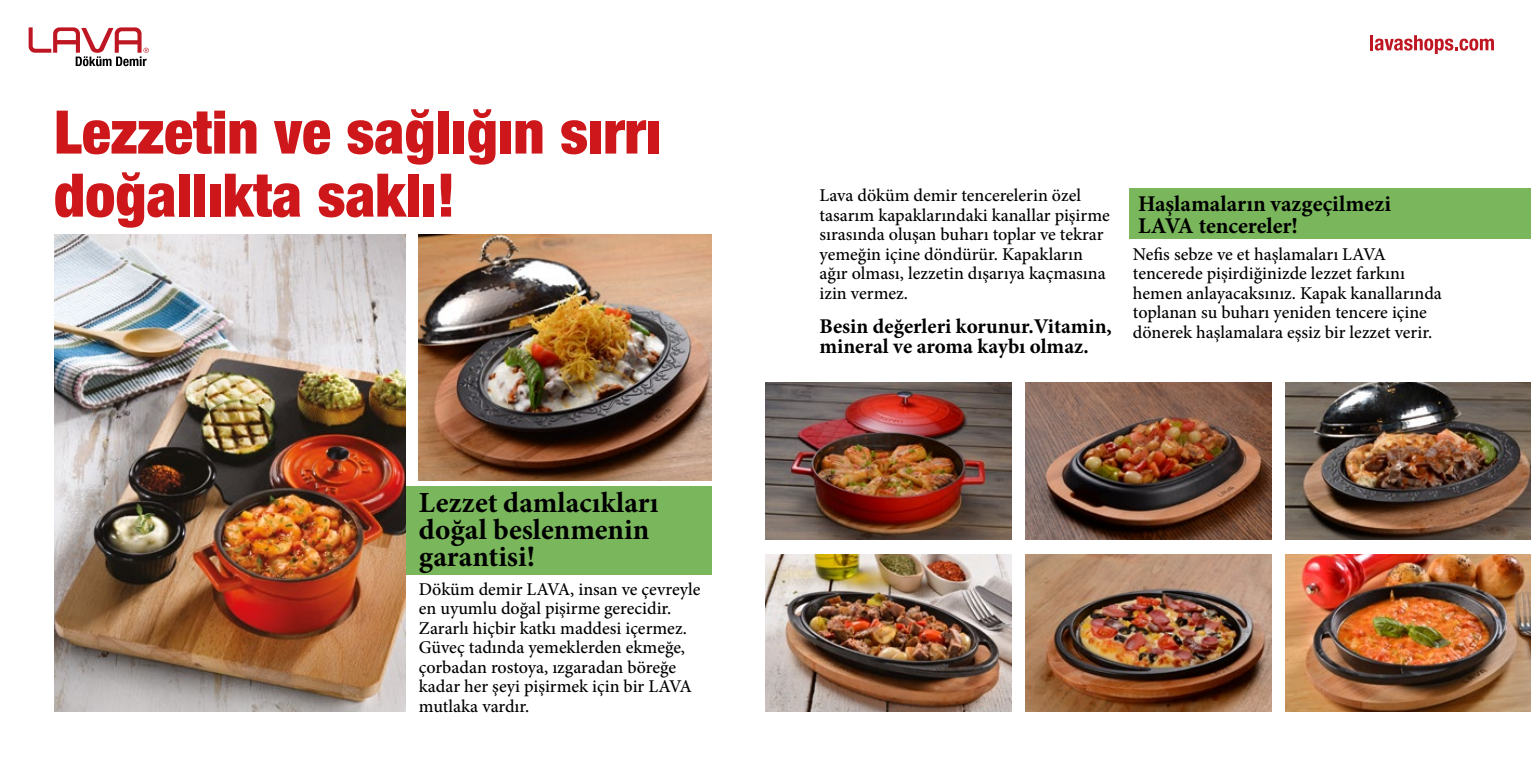
<style>
.page{position:relative;width:1531px;height:766px;background:#fff}
.page>*{position:absolute;margin:0;border:0;box-sizing:border-box;transform-origin:0 0}
.t1{font:900 condensed 60px/63px "Helvetica Neue LT Std";color:#cd171a}
.t2{font:700 29.25px/27.2px "Minion Pro";color:#000}
.t3{font:700 22.5px/22.5px "Minion Pro";color:#000}
.t4{font:700 21px/19.5px "Minion Pro";color:#000}
.t5{font:500 18px/19.5px "Minion Pro";color:#000}
</style>
<div class="page">
<svg style="left:29px;top:27px;width:120px;height:39px"></svg>
<hr style="left:1370px;top:35px;width:3px;height:15px;background:#be1622">
<svg style="left:1375px;top:35px;width:119px;height:19px"></svg>
<div style="left:1129px;top:188px;width:402px;height:50px;background:#7ab75c"></div>
<div style="left:405px;top:486px;width:306px;height:88px;background:#7ab75c"></div>
<img style="left:54px;top:235px;width:351px;height:476px">
<img style="left:419px;top:235px;width:292px;height:245px">
<img style="left:765px;top:554px;width:246px;height:157px">
<img style="left:765px;top:382px;width:246px;height:157px">
<img style="left:1025px;top:554px;width:246px;height:157px">
<img style="left:1025px;top:382px;width:246px;height:157px">
<img style="left:1285px;top:554px;width:246px;height:157px">
<img style="left:1285px;top:382px;width:246px;height:157px">
<h1 class="t1" style="left:54px;top:100px;width:609px">Lezzetin ve sağlığın sırrı doğallıkta saklı!</h1>
<h2 class="t2" style="left:419px;top:488px;width:241px">Lezzet damlacıkları doğal beslenmenin garantisi!</h2>
<p class="t5" style="left:419px;top:579px;width:283px">Döküm demir LAVA, insan ve çevreyle en uyumlu doğal pişirme gerecidir.<br>Zararlı hiçbir katkı maddesi içermez.<br>Güveç tadında yemeklerden ekmeğe, çorbadan rostoya, ızgaradan böreğe kadar her şeyi pişirmek için bir LAVA mutlaka vardır.</p>
<p class="t5" style="left:819px;top:185px;width:292px">Lava döküm demir tencerelerin özel tasarım kapaklarındaki kanallar pişirme sırasında oluşan buharı toplar ve tekrar yemeğin içine döndürür. Kapakların ağır olması, lezzetin dışarıya kaçmasına izin vermez.</p>
<p class="t4" style="left:819px;top:316px;width:294px">Besin değerleri korunur.Vitamin, mineral ve aroma kaybı olmaz.</p>
<p class="t3" style="left:1138px;top:192px;width:254px">Haşlamaların vazgeçilmezi<br>LAVA tencereler!</p>
<p class="t5" style="left:1133px;top:244px;width:310px">Nefis sebze ve et haşlamaları LAVA tencerede pişirdiğinizde lezzet farkını hemen anlayacaksınız. Kapak kanallarında toplanan su buharı yeniden tencere içine dönerek haşlamalara eşsiz bir lezzet verir.</p>
</div>
